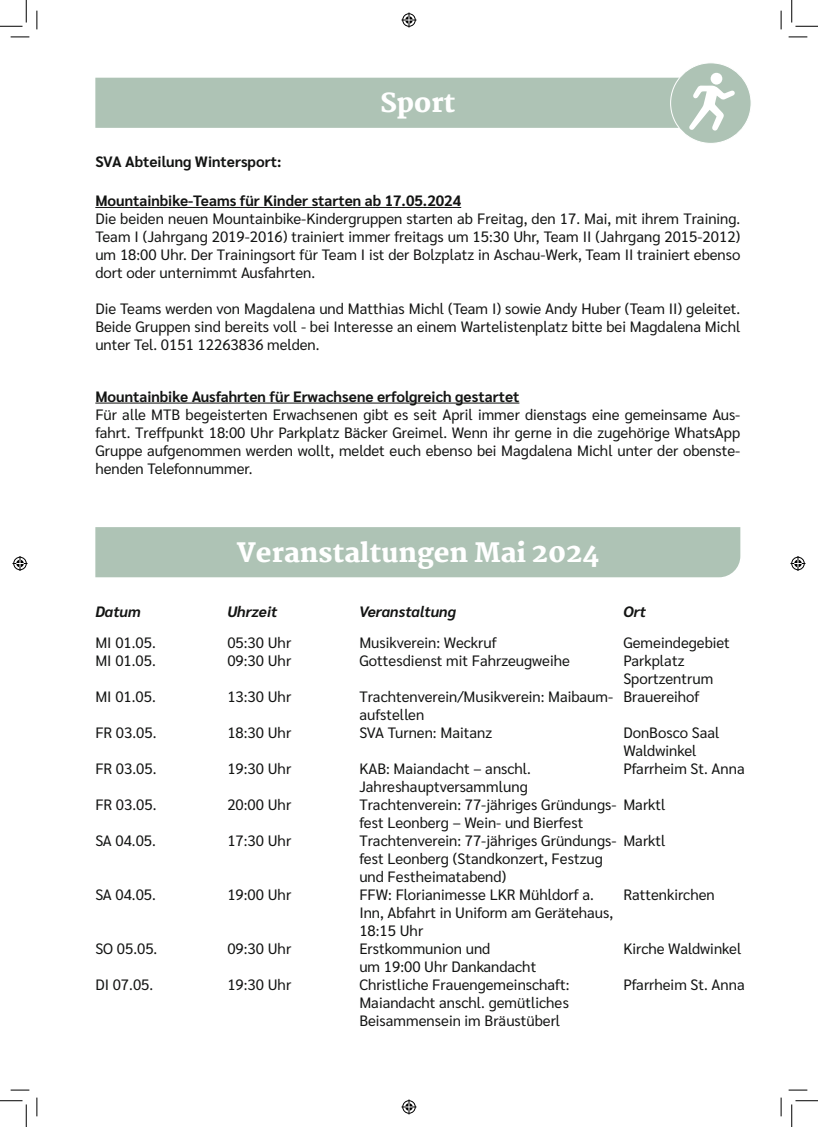
<style>
.page{position:relative;width:818px;height:1127px;background:#fff}
.page>*{position:absolute;margin:0;border:0;box-sizing:border-box;transform-origin:0 0}
.t1{font:800 26.25px "Martel";color:#fff}
.t2{font:15px/18px "Sarabun";color:#131413}
.t3{font:700 15px "Sarabun";color:#131413}
.t4{font:italic 700 15px "Sarabun";color:#131413}
</style>
<div class="page">
<div style="left:670px;top:63px;width:81px;height:80px;background:#aec3b5;border-radius:50%"></div>
<svg style="left:95px;top:78px;width:645px;height:53px;background:#b4c7ba"></svg>
<div style="left:710px;top:73px;width:12px;height:12px;background:#fff;border-radius:50%"></div>
<hr style="left:95px;top:207px;width:366px;height:1px;background:#131413">
<hr style="left:95px;top:402px;width:424px;height:1px;background:#131413">
<div style="left:95px;top:527px;width:645px;height:50px;background:#aec3b5"></div>
<svg style="left:11px;top:36px;width:18px;height:2px"></svg>
<svg style="left:788px;top:36px;width:19px;height:2px"></svg>
<svg style="left:11px;top:1089px;width:18px;height:1px"></svg>
<svg style="left:788px;top:1089px;width:19px;height:1px"></svg>
<svg style="left:36px;top:11px;width:2px;height:18px"></svg>
<svg style="left:36px;top:1097px;width:2px;height:18px"></svg>
<svg style="left:780px;top:11px;width:2px;height:18px"></svg>
<svg style="left:780px;top:1097px;width:2px;height:18px"></svg>
<svg style="left:0;top:0;width:27px;height:27px"></svg>
<svg style="left:0;top:1100px;width:27px;height:26px"></svg>
<svg style="left:791px;top:0;width:27px;height:27px"></svg>
<svg style="left:791px;top:1100px;width:27px;height:26px"></svg>
<svg style="left:401px;top:13px;width:15px;height:15px"></svg>
<svg style="left:401px;top:1099px;width:15px;height:15px"></svg>
<svg style="left:13px;top:556px;width:15px;height:15px"></svg>
<svg style="left:790px;top:556px;width:15px;height:15px"></svg>
<p class="t3" style="left:95px;top:153px;width:188px">SVA Abteilung Wintersport:</p>
<h1 class="t1" style="left:380px;top:88px;width:77px">Sport</h1>
<p class="t3" style="left:95px;top:192px;width:367px">Mountainbike-Teams für Kinder starten ab 17.05.2024</p>
<p class="t2" style="left:95px;top:210px;width:646px;text-align:justify">Die beiden neuen Mountainbike-Kindergruppen starten ab Freitag, den 17. Mai, mit ihrem Training.<br>Team I (Jahrgang 2019-2016) trainiert immer freitags um 15:30 Uhr, Team II (Jahrgang 2015-2012) um 18:00 Uhr. Der Trainingsort für Team I ist der Bolzplatz in Aschau-Werk, Team II trainiert ebenso dort oder unternimmt Ausfahrten.</p>
<p class="t2" style="left:95px;top:300px;width:646px;text-align:justify">Die Teams werden von Magdalena und Matthias Michl (Team I) sowie Andy Huber (Team II) geleitet.<br>Beide Gruppen sind bereits voll - bei Interesse an einem Wartelistenplatz bitte bei Magdalena Michl unter Tel. 0151 12263836 melden.</p>
<p class="t3" style="left:95px;top:388px;width:425px">Mountainbike Ausfahrten für Erwachsene erfolgreich gestartet</p>
<p class="t2" style="left:95px;top:405px;width:646px;text-align:justify">Für alle MTB begeisterten Erwachsenen gibt es seit April immer dienstags eine gemeinsame Aus&shy;fahrt. Treffpunkt 18:00 Uhr Parkplatz Bäcker Greimel. Wenn ihr gerne in die zugehörige WhatsApp Gruppe aufgenommen werden wollt, meldet euch ebenso bei Magdalena Michl unter der obenste&shy;henden Telefonnummer.</p>
<h1 class="t1" style="left:237px;top:537px;width:364px">Veranstaltungen Mai 2024</h1>
<p class="t4" style="left:95px;top:602px;width:47px">Datum</p>
<p class="t4" style="left:227px;top:602px;width:52px">Uhrzeit</p>
<p class="t4" style="left:359px;top:602px;width:98px">Veranstaltung</p>
<p class="t4" style="left:623px;top:602px;width:24px">Ort</p>
<p class="t2" style="left:95px;top:633px;width:62px">MI 01.05.<br>MI 01.05.</p>
<p class="t2" style="left:95px;top:687px;width:62px">MI 01.05.</p>
<p class="t2" style="left:95px;top:723px;width:63px">FR 03.05.</p>
<p class="t2" style="left:95px;top:759px;width:63px">FR 03.05.</p>
<p class="t2" style="left:95px;top:795px;width:63px">FR 03.05.</p>
<p class="t2" style="left:95px;top:831px;width:62px">SA 04.05.</p>
<p class="t2" style="left:95px;top:885px;width:62px">SA 04.05.</p>
<p class="t2" style="left:95px;top:939px;width:64px">SO 05.05.</p>
<p class="t2" style="left:95px;top:975px;width:59px">DI 07.05.</p>
<p class="t2" style="left:227px;top:633px;width:65px">05:30 Uhr<br>09:30 Uhr</p>
<p class="t2" style="left:227px;top:687px;width:65px">13:30 Uhr</p>
<p class="t2" style="left:227px;top:723px;width:65px">18:30 Uhr</p>
<p class="t2" style="left:227px;top:759px;width:65px">19:30 Uhr</p>
<p class="t2" style="left:227px;top:795px;width:65px">20:00 Uhr</p>
<p class="t2" style="left:227px;top:831px;width:65px">17:30 Uhr</p>
<p class="t2" style="left:227px;top:885px;width:65px">19:00 Uhr</p>
<p class="t2" style="left:227px;top:939px;width:65px">09:30 Uhr</p>
<p class="t2" style="left:227px;top:975px;width:65px">19:30 Uhr</p>
<p class="t2" style="left:359px;top:633px;width:212px">Musikverein: Weckruf<br>Gottesdienst mit Fahrzeugweihe</p>
<p class="t2" style="left:359px;top:687px;width:255px">Trachtenverein/Musikverein: Maibaum&shy;aufstellen<br>SVA Turnen: Maitanz</p>
<p class="t2" style="left:359px;top:759px;width:308px">KAB: Maiandacht – anschl.<br>Jahreshauptversammlung<br>Trachtenverein: 77-jähriges Gründungs- Marktl fest Leonberg – Wein- und Bierfest<br>Trachtenverein: 77-jähriges Gründungs- Marktl fest Leonberg (Standkonzert, Festzug<br>und Festheimatabend)<br>FFW: Florianimesse LKR Mühldorf a.<br>Inn, Abfahrt in Uniform am Gerätehaus,<br>18:15 Uhr<br>Erstkommunion und<br>um 19:00 Uhr Dankandacht<br>Christliche Frauengemeinschaft:<br>Maiandacht anschl. gemütliches<br>Beisammensein im Bräustüberl</p>
<p class="t2" style="left:623px;top:633px;width:108px">Gemeindegebiet<br>Parkplatz<br>Sportzentrum<br>Brauereihof</p>
<p class="t2" style="left:623px;top:723px;width:123px">DonBosco Saal<br>Waldwinkel<br>Pfarrheim St. Anna</p>
<p class="t2" style="left:623px;top:885px;width:93px">Rattenkirchen</p>
<p class="t2" style="left:623px;top:939px;width:120px">Kirche Waldwinkel</p>
<p class="t2" style="left:623px;top:975px;width:123px">Pfarrheim St. Anna</p>
</div>
